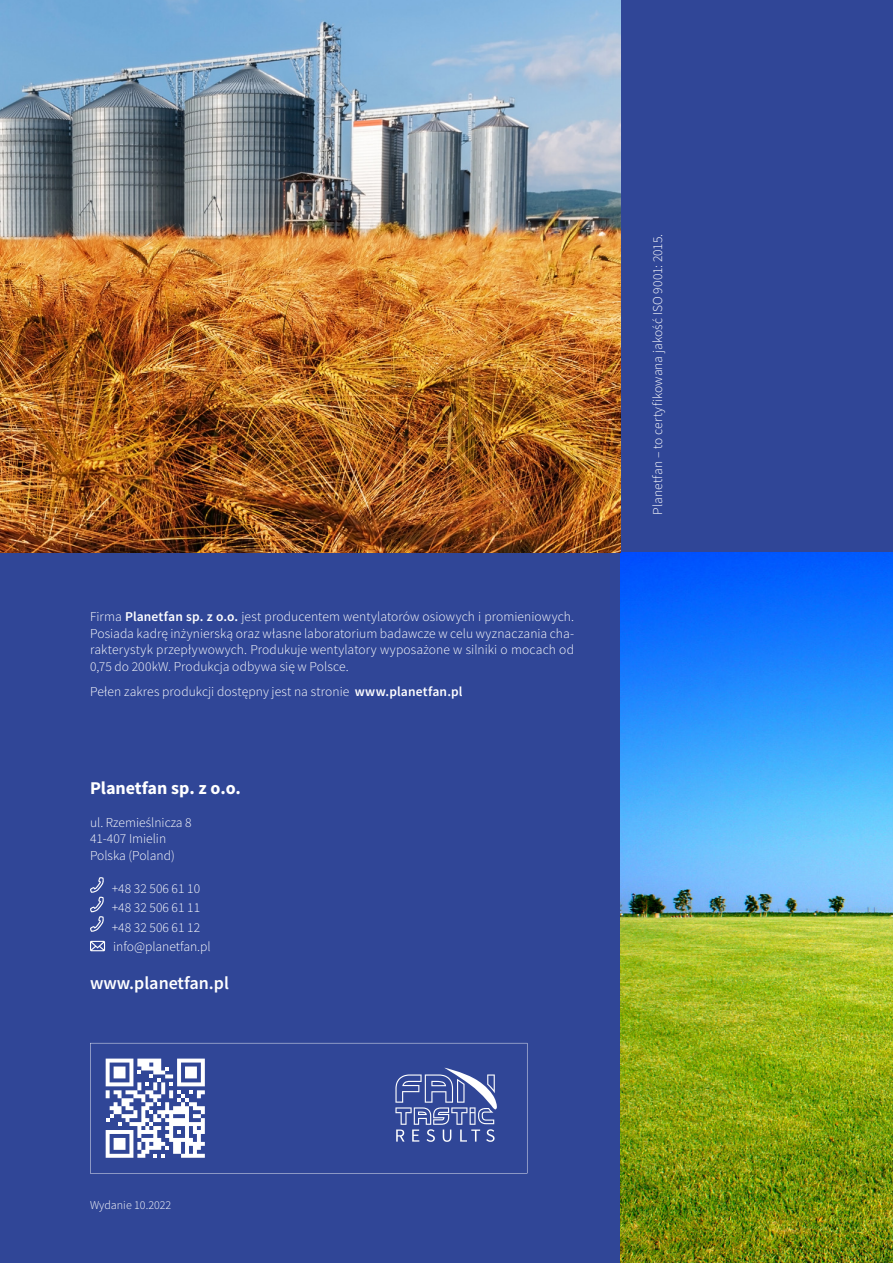
<style>
.page{position:relative;width:893px;height:1263px;background:#304697}
.page>*{position:absolute;margin:0;border:0;box-sizing:border-box;transform-origin:0 0}
.t1{font:700 18px "Source Sans Pro";color:#fff}
.t2{font:600 18px "Source Sans Pro";color:#fff}
.t3{font:300 13.5px/16.5px "Source Sans Pro";color:#fff}
.t4{font:300 12px "Source Sans Pro";color:#fff}
.s1{font-weight:600}
</style>
<div class="page">
<img style="left:621px;top:553px;width:272px;height:710px">
<img style="left:0;top:0;width:621px;height:553px">
<svg style="left:90px;top:1043px;width:437px;height:130px"></svg>
<svg style="left:395px;top:1068px;width:102px;height:74px"></svg>
<svg style="left:90px;top:877px;width:14px;height:55px"></svg>
<svg style="left:90px;top:941px;width:15px;height:10px"></svg>
<p class="t3" style="left:90px;top:609px;width:486px;text-align:justify">Firma <span class="s1">Planetfan sp. z o.o.</span> jest producentem wentylatorów osiowych i promieniowych.<br>Posiada kadrę inżynierską oraz własne laboratorium badawcze w celu wyznaczania cha&shy;rakterystyk przepływowych. Produkuje wentylatory wyposażone w silniki o mocach od 0,75 do 200kW. Produkcja odbywa się w Polsce.</p>
<p class="t3" style="left:90px;top:683px;width:374px">Pełen zakres produkcji dostępny jest na stronie <span class="s1">www.planetfan.pl</span></p>
<h1 class="t1" style="left:90px;top:776px;width:152px">Planetfan sp. z o.o.</h1>
<p class="t3" style="left:90px;top:814px;width:103px">ul. Rzemieślnicza 8<br>41-407 Imielin<br>Polska (Poland)</p>
<p class="t3" style="left:112px;top:879px;width:100px;line-height:19.5px">+48 32 506 61 10 +48 32 506 61 11 +48 32 506 61 12 info@planetfan.pl</p>
<h1 class="t2" style="left:90px;top:971px;width:140px">www.planetfan.pl</h1>
<p class="t3" style="left:650px;top:515px;width:282px;rotate:-90deg">Planetfan – to certyfikowana jakość ISO 9001: 2015.</p>
<p class="t4" style="left:90px;top:1197px;width:83px">Wydanie 10.2022</p>
</div>
